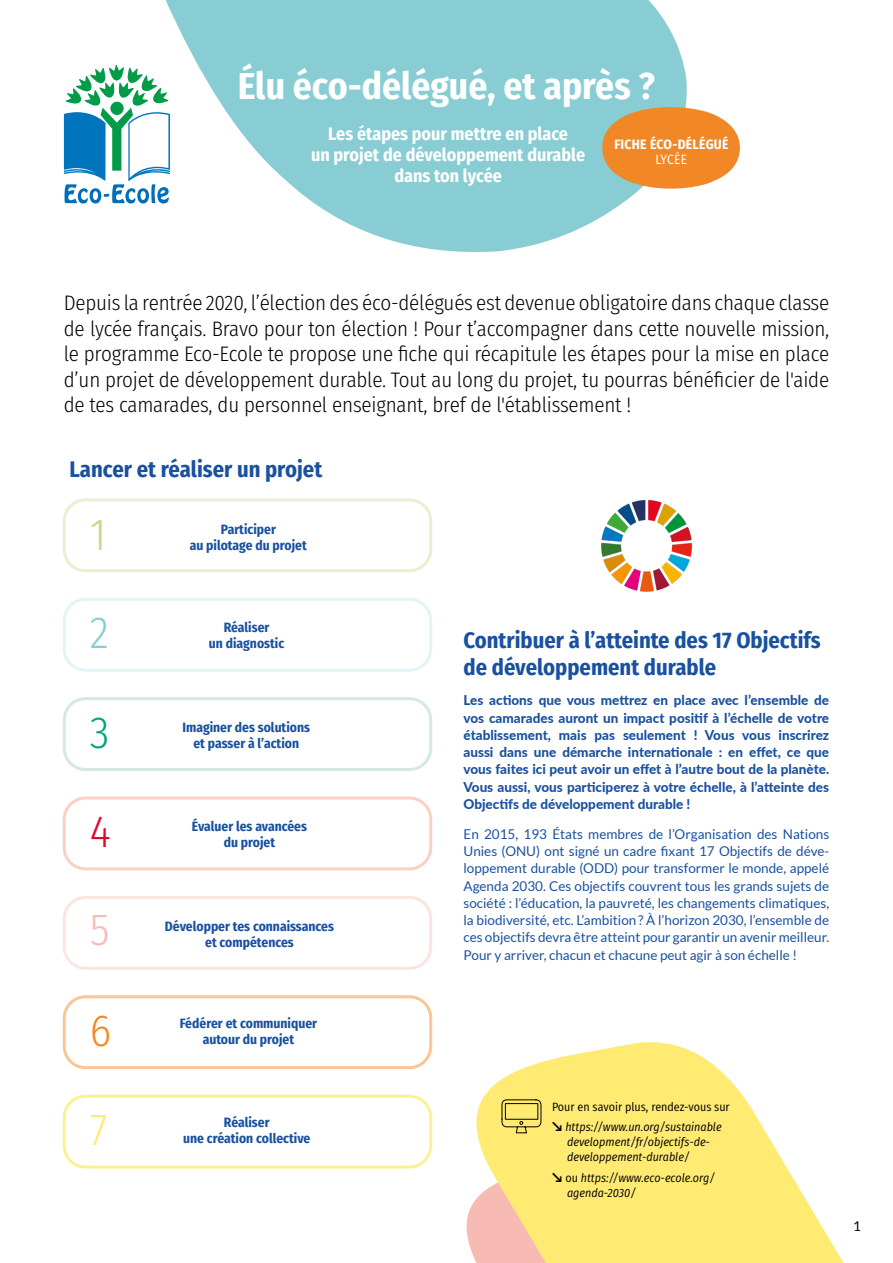
<style>
.page{position:relative;width:893px;height:1263px;background:#fff}
.page>*{position:absolute;margin:0;border:0;box-sizing:border-box;transform-origin:0 0}
.t1{font:300 45px "Fira Sans Condensed";color:#c5d984}
.t2{font:300 45px "Fira Sans Condensed";color:#88cdd3}
.t3{font:300 45px "Fira Sans Condensed";color:#00a47a}
.t4{font:300 45px "Fira Sans Condensed";color:#e4032e}
.t5{font:300 45px "Fira Sans Condensed";color:#f7bbb3}
.t6{font:300 45px "Fira Sans Condensed";color:#f18825}
.t7{font:300 45px "Fira Sans Condensed";color:#ffeb72}
.t8{font:700 37.5px "Fira Sans Condensed";color:#fff}
.t9{font:700 22.5px/27px "Fira Sans Condensed";color:#1951a0}
.t10{font:300 21px/25.5px "Fira Sans Condensed";letter-spacing:-.01em;color:#000;text-align:justify}
.t11{font:700 18px/21px "Fira Sans Condensed";color:#fff;text-align:center}
.t12{font:13.5px/17.2px "Lato";color:#1951a0;text-align:justify}
.t13{font:800 13.5px/17.2px "Lato";color:#1951a0;text-align:justify}
.t14{font:700 13.5px "Fira Sans Condensed";color:#1951a0}
.t15{font:700 13.5px "Fira Sans Condensed";letter-spacing:.02em;color:#fff}
.t16{font:13.5px "Fira Sans Condensed";letter-spacing:.005em;color:#fff}
.t17{font:13.5px "Lato";color:#000}
.t18{font:italic 12px/15px "Fira Sans Condensed";color:#000}
.t19{font:12px/20.4px "Fira Sans Condensed";color:#000}
.s1{font-family:"Lato";font-weight:800;font-size:13.5px}
.s2{font-style:italic}
.s3{font-family:"Lato";font-weight:800;font-style:normal;font-size:13.5px}
.s4{font-style:normal}
</style>
<div class="page">
<svg style="left:64px;top:64px;width:68px;height:139px"></svg>
<svg style="left:132px;top:0;width:555px;height:252px;fill:#88cdd3"></svg>
<svg style="left:602px;top:107px;width:138px;height:82px;background:#e79a4b"></svg>
<div style="left:63px;top:498px;width:369px;height:74px;border:3px solid #e9f0d2;border-radius:21px"></div>
<div style="left:63px;top:598px;width:369px;height:74px;border:3px solid #e4f3f5;border-radius:21px"></div>
<div style="left:63px;top:697px;width:369px;height:74px;border:3px solid #d4eae0;border-radius:21px"></div>
<div style="left:63px;top:796px;width:369px;height:74px;border:3px solid #fad0c5;border-radius:21px"></div>
<div style="left:63px;top:896px;width:369px;height:74px;border:3px solid #fce5e1;border-radius:21px"></div>
<div style="left:63px;top:995px;width:369px;height:74px;border:3px solid #fac695;border-radius:21px"></div>
<div style="left:63px;top:1095px;width:369px;height:73px;border:3px solid #ffef94;border-radius:21px"></div>
<svg style="left:467px;top:1042px;width:377px;height:221px;fill:#ffeb72"></svg>
<svg style="left:501px;top:1099px;width:41px;height:35px"></svg>
<img style="left:601px;top:499px;width:92px;height:93px">
<h2 class="t8" style="left:238px;top:54px;width:419px">Élu éco-délégué, et après ?</h2>
<h3 class="t11" style="left:311px;top:122px;width:276px">Les étapes pour mettre en place<br>un projet de développement durable dans ton lycée</h3>
<p class="t15" style="left:614px;top:133px;width:116px">FICHE ÉCO-DÉLÉGUÉ</p>
<p class="t16" style="left:656px;top:149px;width:33px">LYCÉE</p>
<p class="t10" style="left:64px;top:290px;width:767px">Depuis la rentrée 2020, l’élection des éco-délégués est devenue obligatoire dans chaque classe de lycée français. Bravo pour ton élection ! Pour t’accompagner dans cette nouvelle mission, le programme Eco-Ecole te propose une fiche qui récapitule les étapes pour la mise en place d’un projet de développement durable. Tout au long du projet, tu pourras bénéficier de l'aide de tes camarades, du personnel enseignant, bref de l'établissement !</p>
<h3 class="t9" style="left:70px;top:454px;width:254px">Lancer et réaliser un projet</h3>
<h1 class="t1" style="left:90px;top:502px;width:18px">1</h1>
<p class="t14" style="left:221px;top:518px;width:57px">Participer</p>
<p class="t14" style="left:190px;top:534px;width:119px">au pilotage du projet</p>
<h1 class="t2" style="left:90px;top:601px;width:21px">2</h1>
<p class="t14" style="left:224px;top:616px;width:47px">Réaliser</p>
<p class="t14" style="left:209px;top:632px;width:77px">un diagnostic</p>
<h1 class="t3" style="left:90px;top:700px;width:21px">3</h1>
<p class="t14" style="left:182px;top:716px;width:129px">Imaginer des solutions</p>
<p class="t14" style="left:193px;top:732px;width:107px">et passer à l’action</p>
<h1 class="t4" style="left:90px;top:800px;width:23px">4</h1>
<p class="t14" style="left:192px;top:815px;width:117px">Évaluer les avancées</p>
<p class="t14" style="left:224px;top:831px;width:53px">du projet</p>
<h1 class="t5" style="left:90px;top:897px;width:21px">5</h1>
<p class="t14" style="left:165px;top:914px;width:171px">Développer tes connaissances</p>
<p class="t14" style="left:205px;top:931px;width:90px">et compétences</p>
<h3 class="t9" style="left:463px;top:625px;width:359px">Contribuer à l’atteinte des 17 Objectifs de développement durable</h3>
<p class="t13" style="left:463px;top:691px;width:367px">Les actions que vous mettrez en place avec l’ensemble de vos camarades auront un impact positif à l’échelle de votre établissement, mais pas seulement ! Vous vous inscrirez aussi dans une démarche internationale : en effet, ce que vous faites ici peut avoir un effet à l’autre bout de la planète.<br>Vous aussi, vous participerez à votre échelle, à l’atteinte des Objectifs de développement durable !</p>
<p class="t12" style="left:463px;top:825px;width:367px">En 2015, 193 États membres de l’Organisation des Nations Unies (ONU) ont signé un cadre fixant 17 Objectifs de déve&shy;loppement durable (ODD) pour transformer le monde, appelé Agenda 2030. Ces objectifs couvrent tous les grands sujets de société : l’éducation, la pauvreté, les changements climatiques, la biodiversité, etc. L’ambition? À l’horizon 2030, l’ensemble de ces objectifs devra être atteint pour garantir un avenir meilleur.<br>Pour y arriver, chacun et chacune peut agir à son échelle !</p>
<h1 class="t6" style="left:90px;top:998px;width:23px">6</h1>
<p class="t14" style="left:180px;top:1012px;width:139px">Fédérer et communiquer</p>
<p class="t14" style="left:203px;top:1028px;width:93px">autour du projet</p>
<h1 class="t7" style="left:90px;top:1097px;width:19px">7</h1>
<p class="t14" style="left:224px;top:1111px;width:47px">Réaliser</p>
<p class="t14" style="left:183px;top:1127px;width:129px">une création collective</p>
<p class="t19" style="left:552px;top:1096px;width:179px">Pour en savoir plus, rendez-vous sur <span class="s1">↘</span> <span class="s2">https://www.un.org/sustainable</span></p>
<p class="t18" style="left:567px;top:1134px;width:144px">development/fr/objectifs-de&shy;developpement-durable/</p>
<p class="t18" style="left:567px;top:1170px;width:149px;text-indent:-15px"><span class="s3">↘</span> <span class="s4">ou</span> https://www.eco-ecole.org/ agenda-2030/</p>
<p class="t17" style="left:853px;top:1219px;width:9px">1</p>
</div>
